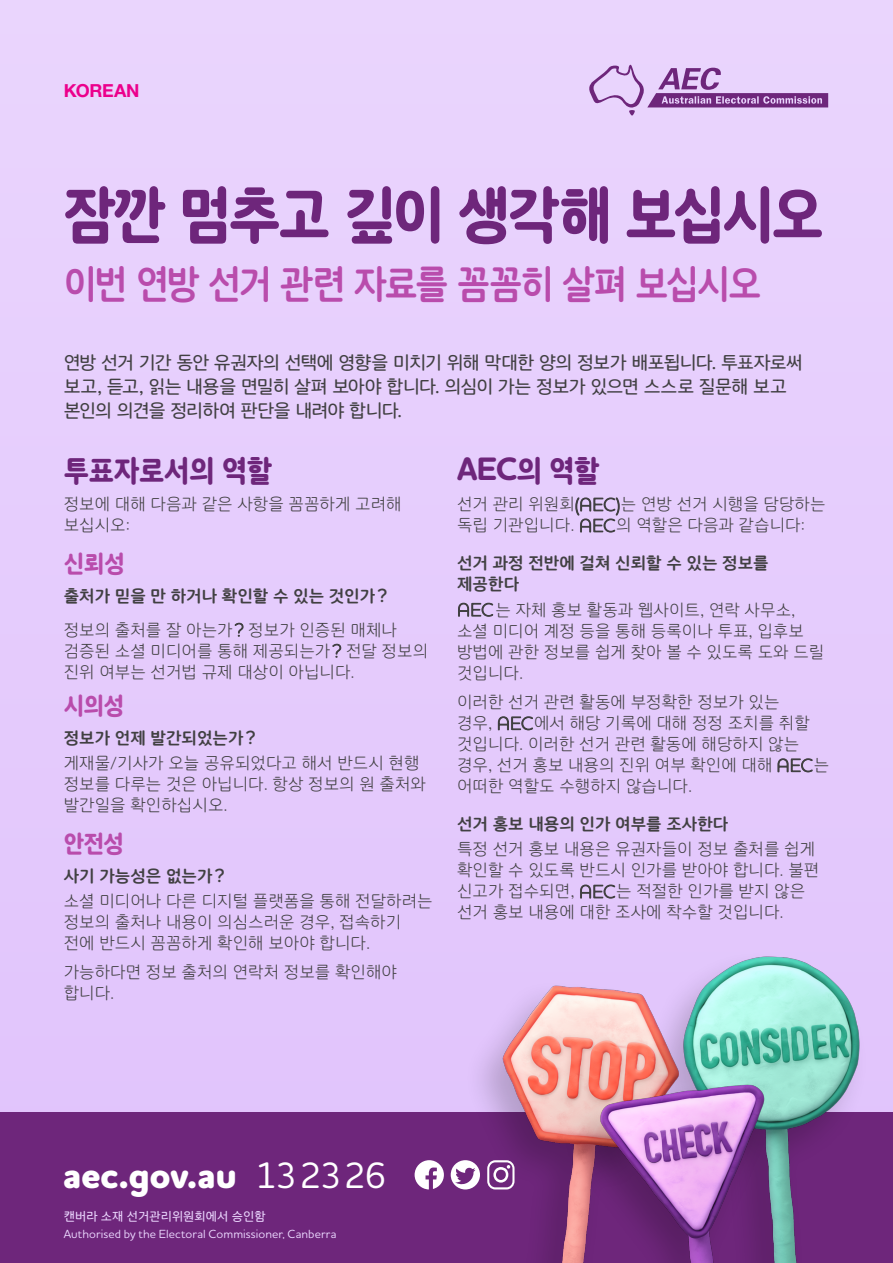
<style>
.page{position:relative;width:893px;height:1263px;background:#e6cdfd}
.page>*{position:absolute;margin:0;border:0;box-sizing:border-box;transform-origin:0 0}
.t1{font:61.5px "TT Gulim H";letter-spacing:-.04em;color:#6e267b;scale:.9 1}
.t2{font:39px "TT Gulim B";letter-spacing:-.055em;color:#b94cac;scale:.9 1}
.t3{font:800 37.35px "Houschka Rounded";letter-spacing:-.01em;color:#fff}
.t4{font:700 33px "Houschka Rounded";color:#6e267b}
.t5{font:30px "TT Gulim H";letter-spacing:-.01em;color:#6e267b;scale:.9 1}
.t6{font:24px "TT Gulim H";letter-spacing:-.015em;color:#b94cac;scale:.9 1}
.t7{font:18px/24px "TT Gulim M";letter-spacing:-.045em;color:#414042}
.t8{font:700 18px "Helvetica Neue LT Std";letter-spacing:-.01em;color:#ec008c}
.t9{font:16.5px/21px "TT Gulim L";color:#414042}
.t10{font:16.5px/21px "TT Gulim B";color:#414042}
.t11{font:500 12px "Houschka Rounded";letter-spacing:.01em;color:#ead5fd}
.t12{font:12px "TT Gulim M";color:#ead5fd}
.s1{font-family:"Houschka Rounded";font-weight:600;font-size:19.5px}
.s2{font-family:"Houschka Rounded";font-weight:300;font-size:18.75px}
.s3{font-family:"TT Gulim H";font-weight:400;font-size:30px}
.s4{font-weight:500}
</style>
<div class="page">
<svg style="left:589px;top:65px;width:239px;height:51px"></svg>
<div style="left:0;top:1112px;width:893px;height:151px;background:#6e267b"></div>
<svg style="left:415px;top:1160px;width:29px;height:29px"></svg>
<svg style="left:451px;top:1160px;width:12px;height:29px"></svg>
<div style="left:463px;top:978px;width:225px;height:285px;background:#000;opacity:.2"></div>
<img style="left:493px;top:978px;width:150px;height:285px">
<div style="left:643px;top:949px;width:226px;height:314px;background:#000;opacity:.2"></div>
<img style="left:677px;top:949px;width:192px;height:314px">
<div style="left:560px;top:1077px;width:214px;height:186px;background:#000;opacity:.2"></div>
<img style="left:583px;top:1075px;width:197px;height:188px">
<p class="t8" style="left:64px;top:79px;width:77px">KOREAN</p>
<h1 class="t1" style="left:64px;top:184px;width:846px">잠깐 멈추고 깊이 생각해 보십시오</h1>
<h2 class="t2" style="left:64px;top:264px;width:776px">이번 연방 선거 관련 자료를 꼼꼼히 살펴 보십시오</h2>
<p class="t7" style="left:64px;top:351px;width:741px">연방 선거 기간 동안 유권자의 선택에 영향을 미치기 위해 막대한 양의 정보가 배포됩니다. 투표자로써 보고, 듣고, 읽는 내용을 면밀히 살펴 보아야 합니다. 의심이 가는 정보가 있으면 스스로 질문해 보고 본인의 의견을 정리하여 판단을 내려야 합니다.</p>
<h3 class="t5" style="left:64px;top:456px;width:233px">투표자로서의 역할</h3>
<p class="t9" style="left:64px;top:494px;width:339px">정보에 대해 다음과 같은 사항을 꼼꼼하게 고려해 보십시오:</p>
<h3 class="t6" style="left:64px;top:552px;width:69px">신뢰성</h3>
<p class="t10" style="left:64px;top:586px;width:325px">출처가 믿을 만 하거나 확인할 수 있는 것인가<span class="s1">?</span></p>
<p class="t9" style="left:64px;top:620px;width:366px">정보의 출처를 잘 아는가<span class="s2">?</span> 정보가 인증된 매체나 검증된 소셜 미디어를 통해 제공되는가<span class="s2">?</span> 전달 정보의 진위 여부는 선거법 규제 대상이 아닙니다.</p>
<h3 class="t6" style="left:64px;top:694px;width:69px">시의성</h3>
<p class="t10" style="left:64px;top:728px;width:193px">정보가 언제 발간되었는가<span class="s1">?</span></p>
<p class="t9" style="left:64px;top:753px;width:364px">게재물/기사가 오늘 공유되었다고 해서 반드시 현행 정보를 다루는 것은 아닙니다. 항상 정보의 원 출처와 발간일을 확인하십시오.</p>
<h3 class="t6" style="left:64px;top:832px;width:68px">안전성</h3>
<p class="t10" style="left:64px;top:866px;width:162px">사기 가능성은 없는가<span class="s1">?</span></p>
<p class="t9" style="left:64px;top:891px;width:370px">소셜 미디어나 다른 디지털 플랫폼을 통해 전달하려는 정보의 출처나 내용이 의심스러운 경우, 접속하기 전에 반드시 꼼꼼하게 확인해 보아야 합니다.</p>
<p class="t9" style="left:64px;top:962px;width:335px">가능하다면 정보 출처의 연락처 정보를 확인해야 합니다.</p>
<h3 class="t4" style="left:457px;top:447px;width:144px">AEC<span class="s3">의 역할</span></h3>
<p class="t9" style="left:457px;top:494px;width:370px">선거 관리 위원회<span class="s2">(AEC)</span>는 연방 선거 시행을 담당하는 독립 기관입니다. <span class="s2">AEC</span>의 역할은 다음과 같습니다:</p>
<p class="t10" style="left:457px;top:553px;width:313px">선거 과정 전반에 걸쳐 신뢰할 수 있는 정보를 제공한다</p>
<p class="t9" style="left:457px;top:600px;width:369px"><span class="s2">AEC</span>는 자체 홍보 활동과 웹사이트, 연락 사무소, 소셜 미디어 계정 등을 통해 등록이나 투표, 입후보 방법에 관한 정보를 쉽게 찾아 볼 수 있도록 도와 드릴 것입니다.</p>
<p class="t9" style="left:457px;top:692px;width:374px">이러한 선거 관련 활동에 부정확한 정보가 있는<br>경우, <span class="s2">AEC</span>에서 해당 기록에 대해 정정 조치를 취할 것입니다. 이러한 선거 관련 활동에 해당하지 않는 경우, 선거 홍보 내용의 진위 여부 확인에 대해 <span class="s2">AEC</span>는 어떠한 역할도 수행하지 않습니다.</p>
<p class="t10" style="left:457px;top:814px;width:273px">선거 홍보 내용의 인가 여부를 조사한다</p>
<p class="t9" style="left:457px;top:839px;width:364px">특정 선거 홍보 내용은 유권자들이 정보 출처를 쉽게 확인할 수 있도록 반드시 인가를 받아야 합니다. 불편 신고가 접수되면, <span class="s2">AEC</span>는 적절한 인가를 받지 않은 선거 홍보 내용에 대한 조사에 착수할 것입니다.</p>
<h3 class="t3" style="left:63px;top:1151px;width:325px">aec.gov.au <span class="s4">132326</span></h3>
<p class="t12" style="left:64px;top:1210px;width:203px">캔버라 소재 선거관리위원회에서 승인함</p>
<p class="t11" style="left:64px;top:1226px;width:274px">Authorised by the Electoral Commissioner, Canberra</p>
</div>
